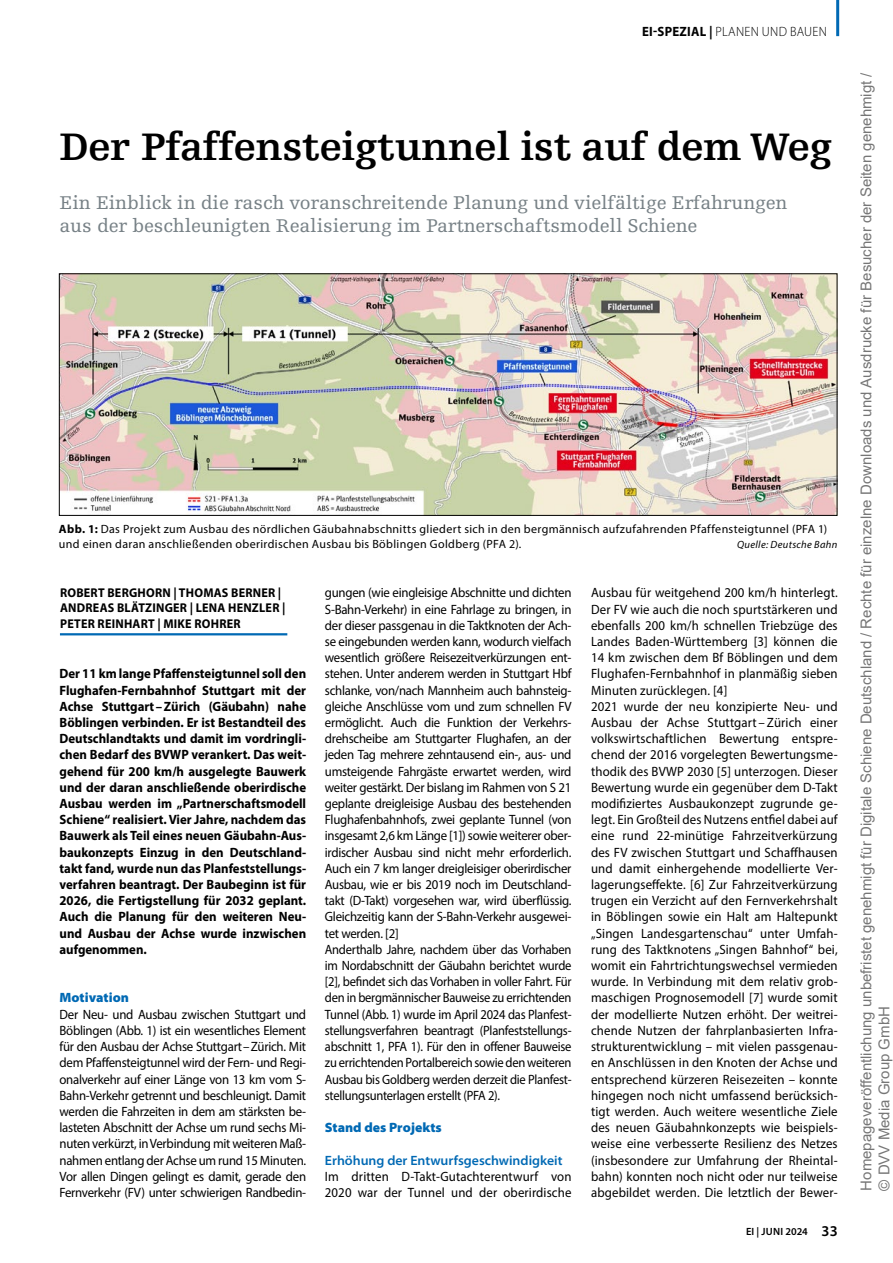
<style>
.page{position:relative;width:893px;height:1263px;background:#fff}
.page>*{position:absolute;margin:0;border:0;box-sizing:border-box;transform-origin:0 0}
.t1{font:700 40.5px "Egyptienne FLT Std";letter-spacing:-.01em;color:#000}
.t2{font:19.5px/23.4px "Egyptienne FLT Std";letter-spacing:-.005em;color:#778186}
.t3{font:15px/18px "Arial";color:rgb(0 0 0/.54)}
.t4{font:600 15px "Myriad Pro";color:#000}
.t5{font:13.5px/16.2px "Myriad Pro";letter-spacing:.005em;color:#000;scale:.95 1}
.t6{font:13.5px/16.2px "Myriad Pro";letter-spacing:-.02em;color:#000;scale:.95 1}
.t7{font:700 13.5px/16.2px "Myriad Pro";color:#000;text-align:justify;scale:.95 1}
.t8{font:600 semi-expanded 13.5px "Myriad Pro";color:#0069b4;scale:.95 1}
.t9{font:900 semi-expanded 13.5px "Myriad Pro";color:#0069b4;scale:.95 1}
.t10{font:300 13.5px "Myriad Pro";letter-spacing:.02em;color:#000;scale:.95 1}
.t11{font:700 12.75px/15.8px "Myriad Pro";letter-spacing:.02em;color:#000;scale:.95 1}
.t12{font:12px/15.8px "Myriad Pro";letter-spacing:.03em;color:#000}
.t13{font:italic 10.5px "Myriad Pro";letter-spacing:.03em;color:#000}
.t14{font:600 10.5px "Myriad Pro";color:#000}
.s1{font-weight:700}
</style>
<div class="page">
<hr style="left:836px;top:0;width:3px;height:36px;background:#0069b4">
<hr style="left:60px;top:633px;width:227px;height:2px;background:#0069b4">
<img style="left:61px;top:275px;width:774px;height:239px">
<div style="left:59px;top:273px;width:778px;height:243px;border:1px solid #000"></div>
<p class="t10" style="left:642px;top:24px;width:196px"><span class="s1">EI-SPEZIAL |</span> PLANEN UND BAUEN</p>
<h1 class="t1" style="left:60px;top:124px;width:774px">Der Pfaffensteigtunnel ist auf dem Weg</h1>
<h2 class="t2" style="left:60px;top:191px;width:729px">Ein Einblick in die rasch voranschreitende Planung und vielfältige Erfahrungen aus der beschleunigten Realisierung im Partnerschaftsmodell Schiene</h2>
<p class="t12" style="left:59px;top:520px;width:770px"><span class="s1">Abb. 1:</span> Das Projekt zum Ausbau des nördlichen Gäubahnabschnitts gliedert sich in den bergmännisch aufzufahrenden Pfaffensteigtunnel (PFA 1) und einen daran anschließenden oberirdischen Ausbau bis Böblingen Goldberg (PFA 2).</p>
<p class="t13" style="left:737px;top:538px;width:102px">Quelle: Deutsche Bahn</p>
<p class="t11" style="left:60px;top:584px;width:239px">ROBERT BERGHORN | THOMAS BERNER |<br>ANDREAS BLÄTZINGER | LENA HENZLER |<br>PETER REINHART | MIKE ROHRER</p>
<p class="t7" style="left:60px;top:665px;width:261px">Der 11 km lange Pfaffensteigtunnel soll den Flughafen-Fernbahnhof Stuttgart mit der Achse Stuttgart –Zürich (Gäubahn) nahe Böblingen verbinden. Er ist Bestandteil des Deutschlandtakts und damit im vordringli&shy;chen Bedarf des BVWP verankert. Das weit&shy;gehend für 200 km/h ausgelegte Bauwerk und der daran anschließende oberirdische Ausbau werden im „Partnerschaftsmodell Schiene“ realisiert. Vier Jahre, nachdem das Bauwerk als Teil eines neuen Gäubahn-Aus&shy;baukonzepts Einzug in den Deutschland&shy;takt fand, wurde nun das Planfeststellungs&shy;verfahren beantragt. Der Baubeginn ist für 2026, die Fertigstellung für 2032 geplant.<br>Auch die Planung für den weiteren Neu&shy;und Ausbau der Achse wurde inzwischen aufgenommen.</p>
<p class="t9" style="left:60px;top:990px;width:75px">Motivation</p>
<p class="t5" style="left:60px;top:1006px;width:261px;text-align:justify">Der Neu- und Ausbau zwischen Stuttgart und Böblingen (Abb. 1) ist ein wesentliches Element für den Ausbau der Achse Stuttgart–Zürich. Mit dem Pfaffensteigtunnel wird der Fern- und Regi&shy;onalverkehr auf einer Länge von 13 km vom S-Bahn-Verkehr getrennt und beschleunigt. Damit werden die Fahrzeiten in dem am stärksten be&shy;lasteten Abschnitt der Achse um rund sechs Mi&shy;nuten verkürzt, in Verbindung mit weiteren Maß&shy;nahmen entlang der Achse um rund 15 Minuten.<br>Vor allen Dingen gelingt es damit, gerade den Fernverkehr (FV) unter schwierigen Randbedin-</p>
<p class="t6" style="left:325px;top:585px;width:261px">gungen (wie eingleisige Abschnitte und dichten S-Bahn-Verkehr) in eine Fahrlage zu bringen, in der dieser passgenau in die Taktknoten der Ach&shy;se eingebunden werden kann, wodurch vielfach wesentlich größere Reisezeitverkürzungen ent&shy;stehen. Unter anderem werden in Stuttgart Hbf schlanke, von/nach Mannheim auch bahnsteig&shy;gleiche Anschlüsse vom und zum schnellen FV ermöglicht. Auch die Funktion der Verkehrs&shy;drehscheibe am Stuttgarter Flughafen, an der jeden Tag mehrere zehntausend ein-, aus- und umsteigende Fahrgäste erwartet werden, wird weiter gestärkt. Der bislang im Rahmen von S 21 geplante dreigleisige Ausbau des bestehenden Flughafenbahnhofs, zwei geplante Tunnel (von insgesamt 2,6 km Länge [1]) sowie weiterer ober&shy;irdischer Ausbau sind nicht mehr erforderlich.<br>Auch ein 7 km langer dreigleisiger oberirdischer Ausbau, wie er bis 2019 noch im Deutschland&shy;takt (D-Takt) vorgesehen war, wird überflüssig.<br>Gleichzeitig kann der S-Bahn-Verkehr ausgewei&shy;tet werden. [2]<br>Anderthalb Jahre, nachdem über das Vorhaben im Nordabschnitt der Gäubahn berichtet wurde [2], befindet sich das Vorhaben in voller Fahrt. Für den in bergmännischer Bauweise zu errichtenden Tunnel (Abb. 1) wurde im April 2024 das Planfest&shy;stellungsverfahren beantragt (Planfeststellungs&shy;abschnitt 1, PFA 1). Für den in offener Bauweise zu errichtenden Portalbereich sowie den weiteren Ausbau bis Goldberg werden derzeit die Planfest&shy;stellungsunterlagen erstellt (PFA 2).</p>
<p class="t9" style="left:325px;top:1120px;width:125px">Stand des Projekts</p>
<p class="t8" style="left:325px;top:1152px;width:252px">Erhöhung der Entwurfsgeschwindigkeit</p>
<p class="t5" style="left:325px;top:1168px;width:261px">Im dritten D-Takt-Gutachterentwurf von<br>2020 war der Tunnel und der oberirdische</p>
<p class="t5" style="left:591px;top:585px;width:261px">Ausbau für weitgehend 200 km/h hinterlegt.<br>Der FV wie auch die noch spurtstärkeren und ebenfalls 200 km/h schnellen Triebzüge des Landes Baden-Württemberg [3] können die 14 km zwischen dem Bf Böblingen und dem Flughafen-Fernbahnhof in planmäßig sieben Minuten zurücklegen. [4]<br>2021 wurde der neu konzipierte Neu- und Ausbau der Achse Stuttgart – Zürich einer volkswirtschaftlichen Bewertung entspre&shy;chend der 2016 vorgelegten Bewertungsme&shy;thodik des BVWP 2030 [5] unterzogen. Dieser Bewertung wurde ein gegenüber dem D-Takt modifiziertes Ausbaukonzept zugrunde ge&shy;legt. Ein Großteil des Nutzens entfiel dabei auf eine rund 22-minütige Fahrzeitverkürzung des FV zwischen Stuttgart und Schaffhausen und damit einhergehende modellierte Ver&shy;lagerungseffekte. [6] Zur Fahrzeitverkürzung trugen ein Verzicht auf den Fernverkehrshalt in Böblingen sowie ein Halt am Haltepunkt „Singen Landesgartenschau“ unter Umfah&shy;rung des Taktknotens „Singen Bahnhof“ bei, womit ein Fahrtrichtungswechsel vermieden wurde. In Verbindung mit dem relativ grob&shy;maschigen Prognosemodell [7] wurde somit der modellierte Nutzen erhöht. Der weitrei&shy;chende Nutzen der fahrplanbasierten Infra&shy;strukturentwicklung – mit vielen passgenau&shy;en Anschlüssen in den Knoten der Achse und entsprechend kürzeren Reisezeiten – konnte hingegen noch nicht umfassend berücksich&shy;tigt werden. Auch weitere wesentliche Ziele des neuen Gäubahnkonzepts wie beispiels&shy;weise eine verbesserte Resilienz des Netzes (insbesondere zur Umfahrung der Rheintal&shy;bahn) konnten noch nicht oder nur teilweise abgebildet werden. Die letztlich der Bewer-</p>
<p class="t14" style="left:746px;top:1225px;width:63px">EI | JUNI 2024</p>
<p class="t4" style="left:822px;top:1221px;width:18px">33</p>
<p class="t3" style="left:857px;top:1190px;width:1120px;rotate:-90deg">Homepageveröffentlichung unbefristet genehmigt für Digitale Schiene Deutschland / Rechte für einzelne Downloads und Ausdrucke für Besucher der Seiten genehmigt / © DVV Media Group GmbH</p>
</div>
